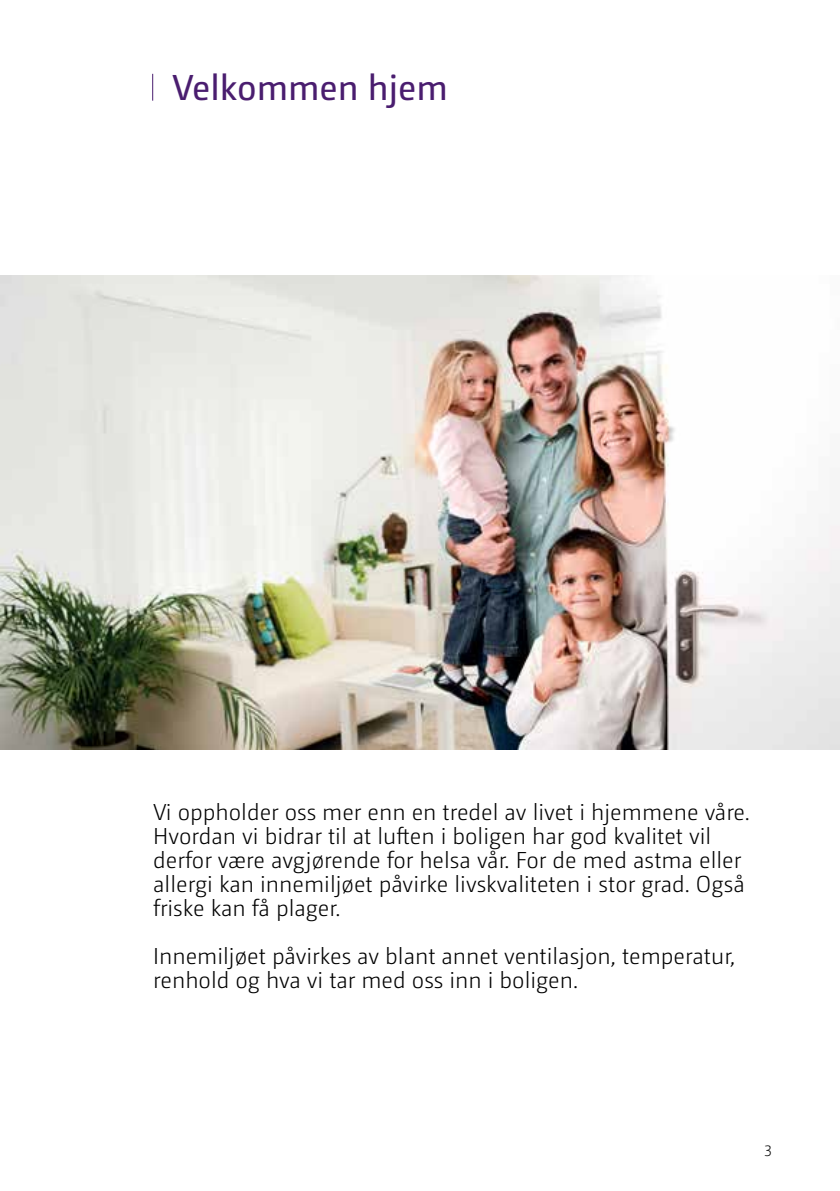
<style>
.page{position:relative;width:840px;height:1191px;background:#fff}
.page>*{position:absolute;margin:0;border:0;box-sizing:border-box;transform-origin:0 0}
.t1{font:36px "Camingo Dos Pro";color:#4a1d6f}
.t2{font:300 23px/24px "Camingo Dos Pro";color:#000}
.t3{font:300 15px "Camingo Dos Pro";color:#000}
</style>
<div class="page">
<img style="left:0;top:275px;width:839px;height:474px">
<svg style="left:152px;top:74px;width:1px;height:27px"></svg>
<h1 class="t1" style="left:172px;top:66px;width:277px">Velkommen hjem</h1>
<p class="t2" style="left:153px;top:800px;width:598px">Vi oppholder oss mer enn en tredel av livet i hjemmene våre.<br>Hvordan vi bidrar til at luften i boligen har god kvalitet vil derfor være avgjørende for helsa vår. For de med astma eller allergi kan innemiljøet påvirke livskvaliteten i stor grad. Også friske kan få plager.</p>
<p class="t2" style="left:153px;top:944px;width:583px">Innemiljøet påvirkes av blant annet ventilasjon, temperatur, renhold og hva vi tar med oss inn i boligen.</p>
<p class="t3" style="left:763px;top:1142px;width:9px">3</p>
</div>
